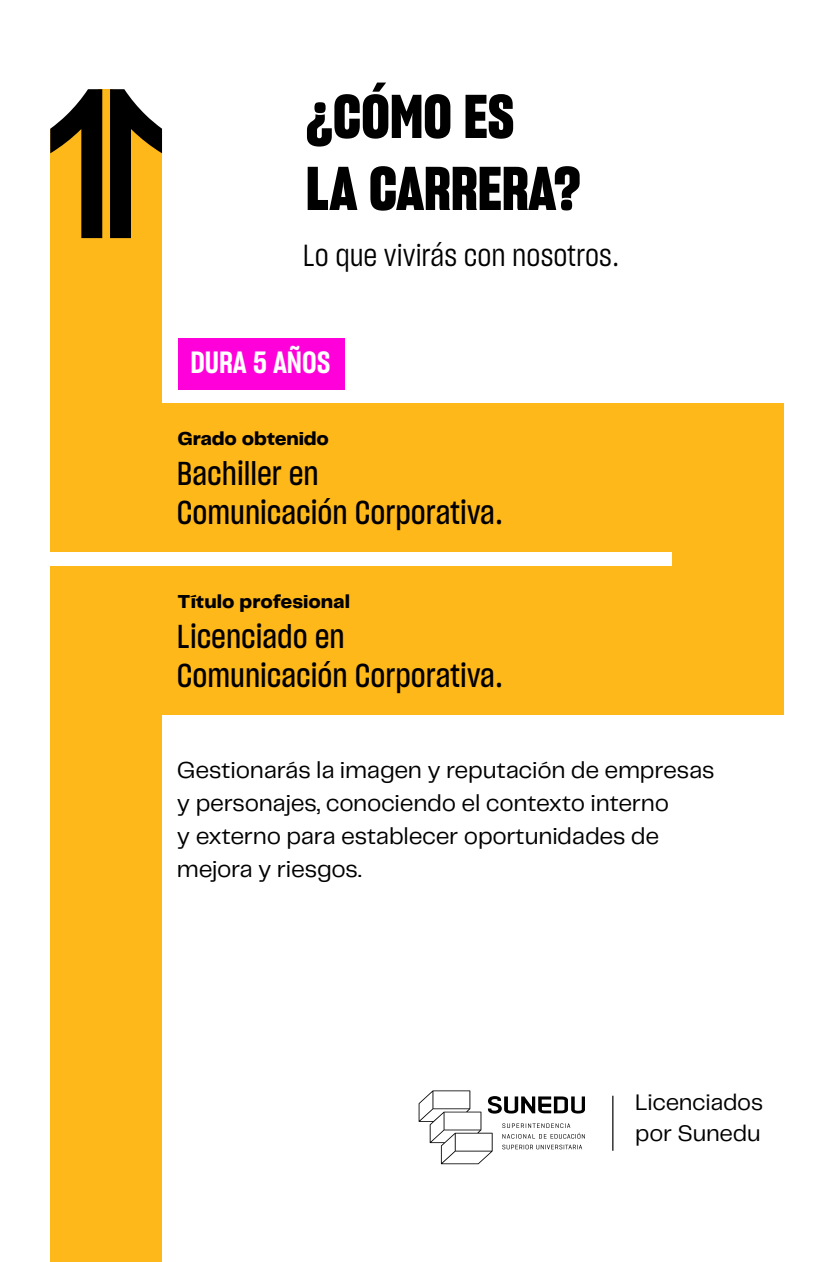
<style>
.page{position:relative;width:834px;height:1262px;background:#fff}
.page>*{position:absolute;margin:0;border:0;box-sizing:border-box;transform-origin:0 0}
.t1{font:60px/72px "Sharp Grotesk Bold 15";color:#000}
.t2{font:32.5px/39px "Sharp Grotesk Medium 15";color:#000}
.t3{font:30px "Sharp Grotesk Book 15";color:#000}
.t4{font:30px "Sharp Grotesk Semi Bold 15";color:#fff}
.t5{font:24px/33px "Telegraf";letter-spacing:-.01em;color:#000}
.t6{font:23.4px/31.5px "Telegraf";letter-spacing:-.01em;color:#000}
.t7{font:800 19.5px "Telegraf";letter-spacing:-.005em;color:#000}
</style>
<div class="page">
<div style="left:50px;top:129px;width:112px;height:399px;background:#ffb819"></div>
<div style="left:99px;top:89px;width:14px;height:123px;background:#ffb819"></div>
<div style="left:50px;top:792px;width:112px;height:470px;background:#ffb819"></div>
<div style="left:50px;top:646px;width:112px;height:168px;background:#ffb819"></div>
<div style="left:672px;top:547px;width:112px;height:123px;background:#ffb819"></div>
<div style="left:50px;top:404px;width:734px;height:148px;background:#ffb819"></div>
<div style="left:50px;top:567px;width:734px;height:148px;background:#ffb819"></div>
<svg style="left:50px;top:89px;width:52px;height:149px"></svg>
<svg style="left:110px;top:89px;width:52px;height:149px"></svg>
<div style="left:178px;top:338px;width:166px;height:51px;background:#ff00da"></div>
<svg style="left:419px;top:1090px;width:166px;height:74px"></svg>
<hr style="left:612px;top:1096px;width:1px;height:55px;background:#000">
<h1 class="t1" style="left:306px;top:79px;width:276px">¿CÓMO ES<br>LA CARRERA?</h1>
<p class="t3" style="left:303px;top:234px;width:318px">Lo que vivirás con nosotros.</p>
<p class="t4" style="left:190px;top:342px;width:141px">DURA 5 AÑOS</p>
<p class="t7" style="left:177px;top:425px;width:153px">Grado obtenido</p>
<h2 class="t2" style="left:177px;top:453px;width:328px">Bachiller en<br>Comunicación Corporativa.</h2>
<p class="t7" style="left:177px;top:588px;width:174px">Título profesional</p>
<h2 class="t2" style="left:177px;top:616px;width:328px">Licenciado en<br>Comunicación Corporativa.</h2>
<p class="t5" style="left:177px;top:753px;width:539px">Gestionarás la imagen y reputación de empresas y personajes, conociendo el contexto interno<br>y externo para establecer oportunidades de mejora y riesgos.</p>
<p class="t6" style="left:635px;top:1085px;width:129px">Licenciados por Sunedu</p>
</div>
